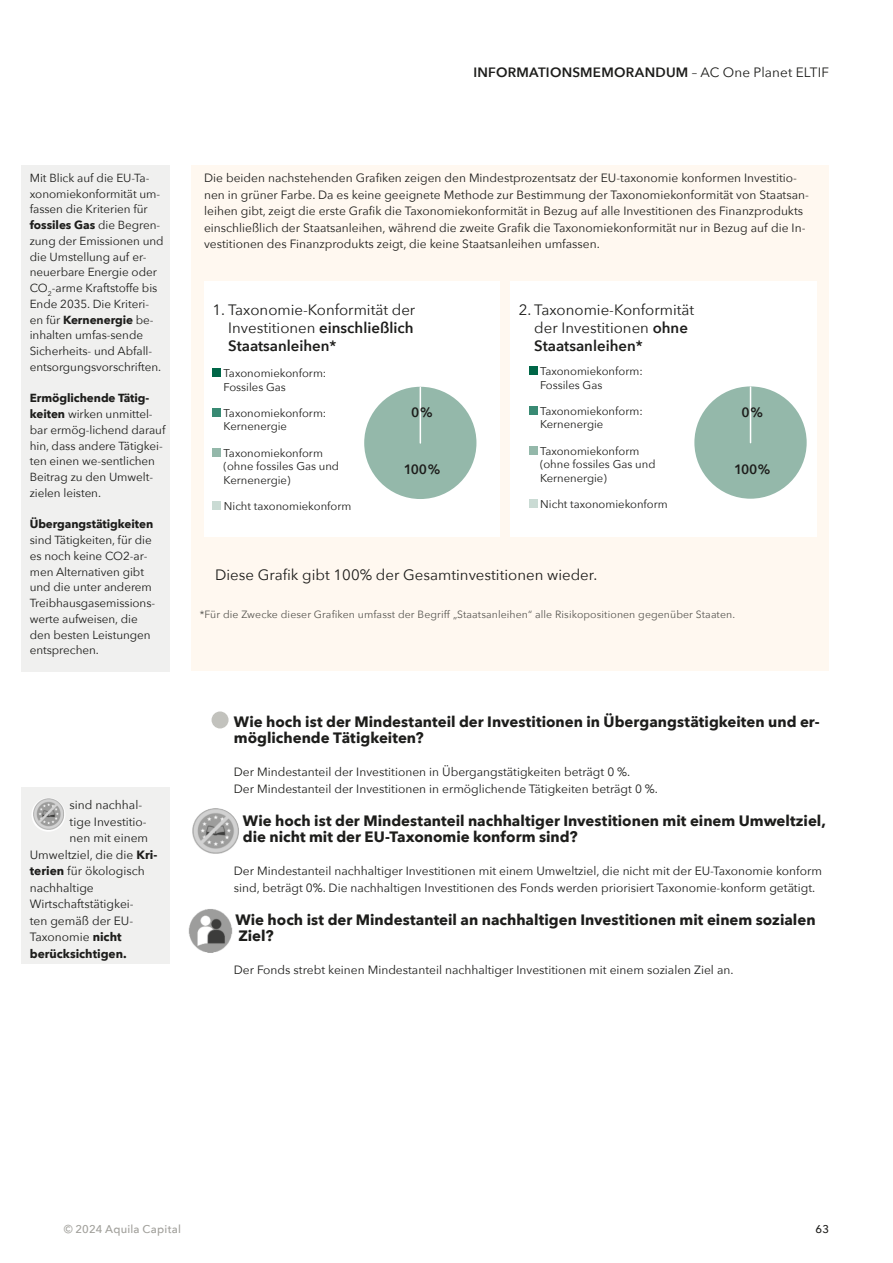
<style>
.page{position:relative;width:893px;height:1263px;background:#fff}
.page>*{position:absolute;margin:0;border:0;box-sizing:border-box;transform-origin:0 0}
.t1{font:700 15px/16.5px "Avenir Next";color:#1d1d1b}
.t2{font:15px/18px "Avenir Next";color:#1d1d1b}
.t3{font:600 13.5px "Avenir Next";letter-spacing:.015em;color:#1d1d1b}
.t4{font:12px/16.5px "Avenir Next";color:#1d1d1b}
.t5{font:700 12px "Avenir Next";color:#1d1d1b}
.t6{font:11.7px/15.8px "Avenir Next";letter-spacing:-.005em;color:#1d1d1b}
.t7{font:700 11.7px "Avenir Next";letter-spacing:-.005em;color:#1d1d1b}
.t8{font:11.25px/13.5px "Avenir Next";color:#1d1d1b}
.t9{font:500 11.25px "Avenir Next";letter-spacing:.015em;color:#a1a09b}
.t10{font:500 11.25px "Avenir Next";color:#1d1d1b}
.t11{font:10.5px "Avenir Next";letter-spacing:.01em;color:#575651}
.s1{font-weight:400}
.s2{font-weight:700}
.s3{font-weight:600}
</style>
<div class="page">
<div style="left:191px;top:166px;width:638px;height:505px;background:#fff8f0"></div>
<div style="left:204px;top:281px;width:296px;height:256px;background:#fff"></div>
<div style="left:510px;top:281px;width:306px;height:256px;background:#fff"></div>
<div style="left:21px;top:166px;width:149px;height:506px;background:#f0f0ef"></div>
<div style="left:213px;top:369px;width:8px;height:8px;background:#006647"></div>
<div style="left:213px;top:408px;width:8px;height:9px;background:#398a73"></div>
<div style="left:213px;top:448px;width:8px;height:9px;background:#94b8aa"></div>
<div style="left:213px;top:501px;width:8px;height:9px;background:#cadbd4"></div>
<div style="left:529px;top:367px;width:8px;height:8px;background:#006647"></div>
<div style="left:529px;top:406px;width:8px;height:9px;background:#398a73"></div>
<div style="left:529px;top:446px;width:8px;height:9px;background:#94b8aa"></div>
<div style="left:529px;top:499px;width:8px;height:9px;background:#cadbd4"></div>
<img style="left:192px;top:808px;width:47px;height:47px;border-radius:24px">
<div style="left:364px;top:387px;width:112px;height:112px;background:#94b8aa;border-radius:50%"></div>
<hr style="left:420px;top:387px;width:1px;height:56px;background:#fff">
<div style="left:694px;top:386px;width:113px;height:113px;background:#94b8aa;border-radius:50%"></div>
<hr style="left:750px;top:387px;width:1px;height:56px;background:#fff">
<img style="left:188px;top:909px;width:45px;height:44px">
<div style="left:21px;top:787px;width:149px;height:177px;background:#f0f0ef"></div>
<img style="left:31px;top:798px;width:34px;height:34px;border-radius:17px">
<div style="left:212px;top:711px;width:17px;height:17px;background:#c2c2bd;border-radius:50%"></div>
<p class="t3" style="left:473px;top:61px;width:357px">INFORMATIONSMEMORANDUM <span class="s1">– AC One Planet ELTIF</span></p>
<p class="t6" style="left:30px;top:169px;width:135px">Mit Blick auf die EU-Ta&shy;xonomiekonformität um&shy;fassen die Kriterien für <span class="s2">fossiles Gas</span> die Begren&shy;zung der Emissionen und die Umstellung auf er&shy;neuerbare Energie oder<br>CO<sub>2</sub>-arme Kraftstoffe bis<br>Ende 2035. Die Kriteri&shy;en für <span class="s2">Kernenergie</span> be&shy;inhalten umfas-sende<br>Sicherheits- und Abfall&shy;entsorgungsvorschriften.</p>
<p class="t6" style="left:30px;top:390px;width:137px"><span class="s2">Ermöglichende Tätig&shy;keiten</span> wirken unmittel&shy;bar ermög-lichend darauf hin, dass andere Tätigkei&shy;ten einen we-sentlichen<br>Beitrag zu den Umwelt&shy;zielen leisten.</p>
<p class="t7" style="left:30px;top:514px;width:125px">Übergangstätigkeiten</p>
<p class="t6" style="left:30px;top:532px;width:127px">sind Tätigkeiten, für die es noch keine CO2-ar&shy;men Alternativen gibt und die unter anderem<br>Treibhausgasemissions&shy;werte aufweisen, die den besten Leistungen entsprechen.</p>
<p class="t4" style="left:70px;top:796px;width:74px">sind nachhal-</p>
<p class="t4" style="left:70px;top:813px;width:79px">tige Investitio-</p>
<p class="t4" style="left:70px;top:829px;width:80px">nen mit einem</p>
<p class="t4" style="left:30px;top:846px;width:129px">Umweltziel, die die <span class="s2">Kri-</span></p>
<p class="t4" style="left:30px;top:862px;width:117px"><span class="s2">terien</span> für ökologisch</p>
<p class="t4" style="left:30px;top:879px;width:66px">nachhaltige</p>
<p class="t4" style="left:30px;top:895px;width:105px">Wirtschaftstätigkei-</p>
<p class="t4" style="left:30px;top:912px;width:105px">ten gemäß der EU-</p>
<p class="t4" style="left:30px;top:928px;width:93px">Taxonomie <span class="s2">nicht</span></p>
<p class="t5" style="left:30px;top:943px;width:98px">berücksichtigen.</p>
<p class="t4" style="left:204px;top:169px;width:606px">Die beiden nachstehenden Grafiken zeigen den Mindestprozentsatz der EU-taxonomie konformen Investitio&shy;nen in grüner Farbe. Da es keine geeignete Methode zur Bestimmung der Taxonomiekonformität von Staatsan&shy;leihen gibt, zeigt die erste Grafik die Taxonomiekonformität in Bezug auf alle Investitionen des Finanzprodukts einschließlich der Staatsanleihen, während die zweite Grafik die Taxonomiekonformität nur in Bezug auf die In&shy;vestitionen des Finanzprodukts zeigt, die keine Staatsanleihen umfassen.</p>
<p class="t2" style="left:228px;top:300px;width:189px;text-indent:-16px">1. Taxonomie-Konformität der<br>Investitionen <span class="s3">einschließlich<br>Staatsanleihen*</span></p>
<p class="t8" style="left:224px;top:366px;width:104px">Taxonomiekonform:<br>Fossiles Gas</p>
<p class="t8" style="left:224px;top:406px;width:104px">Taxonomiekonform:<br>Kernenergie</p>
<p class="t8" style="left:224px;top:446px;width:117px">Taxonomiekonform (ohne fossiles Gas und<br>Kernenergie)</p>
<p class="t8" style="left:224px;top:499px;width:129px">Nicht taxonomiekonform</p>
<p class="t3" style="left:411px;top:401px;width:23px">0%</p>
<p class="t3" style="left:404px;top:457px;width:38px">100%</p>
<p class="t2" style="left:534px;top:300px;width:161px;text-indent:-16px">2. Taxonomie-Konformität der Investitionen <span class="s3">ohne<br>Staatsanleihen*</span></p>
<p class="t8" style="left:540px;top:364px;width:104px">Taxonomiekonform:<br>Fossiles Gas</p>
<p class="t8" style="left:540px;top:404px;width:104px">Taxonomiekonform:<br>Kernenergie</p>
<p class="t8" style="left:540px;top:443px;width:117px">Taxonomiekonform (ohne fossiles Gas und<br>Kernenergie)</p>
<p class="t8" style="left:540px;top:497px;width:129px">Nicht taxonomiekonform</p>
<p class="t2" style="left:215px;top:565px;width:384px">Diese Grafik gibt 100% der Gesamtinvestitionen wieder.</p>
<p class="t3" style="left:741px;top:401px;width:23px">0%</p>
<p class="t3" style="left:734px;top:457px;width:38px">100%</p>
<p class="t11" style="left:200px;top:605px;width:537px">*Für die Zwecke dieser Grafiken umfasst der Begriff „Staatsanleihen“ alle Risikopositionen gegenüber Staaten.</p>
<p class="t1" style="left:234px;top:713px;width:587px">Wie hoch ist der Mindestanteil der Investitionen in Übergangstätigkeiten und er&shy;möglichende Tätigkeiten?</p>
<p class="t4" style="left:234px;top:763px;width:426px">Der Mindestanteil der Investitionen in Übergangstätigkeiten beträgt 0 %.<br>Der Mindestanteil der Investitionen in ermöglichende Tätigkeiten beträgt 0 %.</p>
<p class="t1" style="left:243px;top:812px;width:584px">Wie hoch ist der Mindestanteil nachhaltiger Investitionen mit einem Umweltziel, die nicht mit der EU-Taxonomie konform sind?</p>
<p class="t4" style="left:234px;top:862px;width:590px">Der Mindestanteil nachhaltiger Investitionen mit einem Umweltziel, die nicht mit der EU-Taxonomie konform sind, beträgt 0%. Die nachhaltigen Investitionen des Fonds werden priorisiert Taxonomie-konform getätigt.</p>
<p class="t1" style="left:235px;top:911px;width:582px">Wie hoch ist der Mindestanteil an nachhaltigen Investitionen mit einem sozialen<br>Ziel?</p>
<p class="t4" style="left:234px;top:961px;width:501px">Der Fonds strebt keinen Mindestanteil nachhaltiger Investitionen mit einem sozialen Ziel an.</p>
<p class="t9" style="left:64px;top:1220px;width:119px">© 2024 Aquila Capital</p>
<p class="t10" style="left:816px;top:1220px;width:15px">63</p>
</div>
